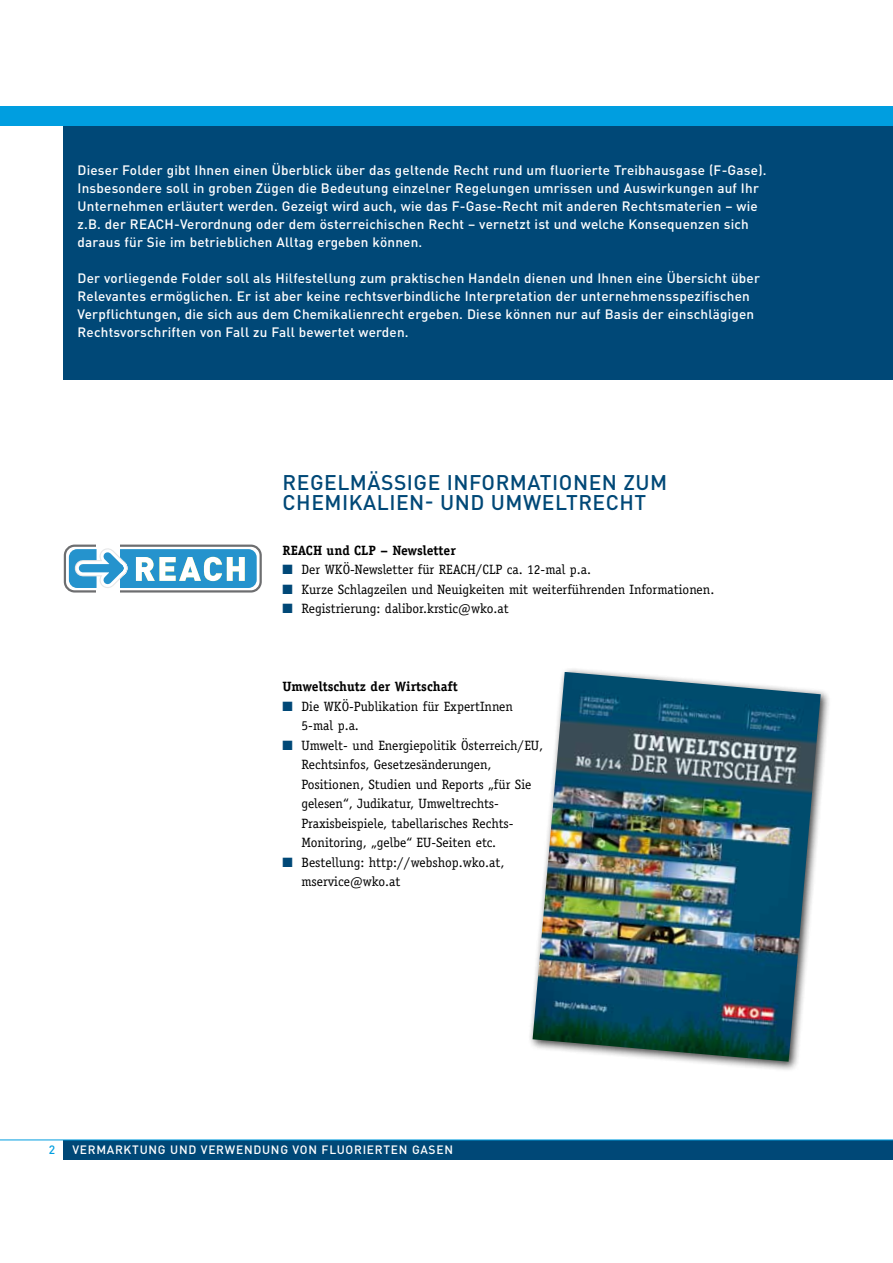
<style>
.page{position:relative;width:893px;height:1263px;background:#fff}
.page>*{position:absolute;margin:0;border:0;box-sizing:border-box;transform-origin:0 0}
.t1{font:500 21px/19.5px "DIN Pro";letter-spacing:.025em;color:#004877}
.t2{font:500 13.5px/18px "DIN Pro";letter-spacing:.015em;color:#fff}
.t3{font:13.5px/19.5px "Officina Serif";color:#000}
.t4{font:700 13.5px "Officina Serif";color:#000}
.t5{font:500 12px "DIN Pro";letter-spacing:.06em;color:#fff}
.t6{font:500 12px "DIN Pro";color:#009ee0}
.s1{color:#004877}
</style>
<div class="page">
<hr style="left:892px;top:0;width:1px;height:126px;background:#009ee0">
<div style="left:64px;top:126px;width:829px;height:253px;background:#004877"></div>
<div style="left:0;top:106px;width:893px;height:20px;background:#009ee0"></div>
<div style="left:64px;top:545px;width:52px;height:47px;border:2px solid #6d6e70;border-radius:10px"></div>
<div style="left:98px;top:545px;width:163px;height:47px;border:2px solid #6d6e70;border-radius:10px"></div>
<div style="left:104px;top:549px;width:153px;height:39px;background:#2593cd;border-radius:8px"></div>
<svg style="left:67px;top:544px;width:178px;height:49px"></svg>
<div style="left:528px;top:667px;width:303px;height:405px;background:#000;opacity:.75"></div>
<img style="left:533px;top:672px;width:288px;height:390px">
<div style="left:64px;top:1140px;width:829px;height:20px;background:#004877"></div>
<hr style="left:0;top:1139px;width:893px;height:1px;background:#009ee0">
<p class="t2" style="left:78px;top:161px;width:690px">Dieser Folder gibt I hnen einen Überblick über das geltende Recht rund um fluorierte Treibhausgase (F-Gase).<br>I nsbesondere soll in groben Zügen die Bedeutung einzelner Regelungen umrissen und Auswirkungen auf I hr U nternehmen erläutert werden. Gezeigt wird auch, wie das F-Gase-Recht mit anderen Rechtsmaterien – wie z.B. der REA</p>
<p class="t2" style="left:78px;top:215px;width:673px;text-indent:78px">CH -Verordnung oder dem österreichischen Recht – vernetzt ist und welche Konsequenzen sich daraus für Sie im betrieblichen Alltag ergeben können.</p>
<p class="t2" style="left:78px;top:269px;width:684px">Der vorliegende Folder soll als H ilfestellung zum praktischen Handeln dienen und I hnen eine Übersicht über Relevantes ermöglichen. Er ist aber keine rechtsverbindliche I nterpretation der unternehmensspezifischen Verpflichtungen, die sich aus dem Chemikalienrecht ergeben. Diese können nur auf Basis der einschlägigen Rechtsvorschriften von Fall zu Fall bewertet werden.</p>
<h1 class="t1" style="left:283px;top:472px;width:386px">RegelmäSSige I nformationen zum<br>Chemikalien- und U mweltrecht</h1>
<p class="t4" style="left:282px;top:542px;width:175px">REACH und CLP – Newsletter</p>
<p class="t3" style="left:282px;top:560px;width:310px"><span class="s1">■</span> Der WKÖ-Newsletter für REACH/CLP ca. 12-mal p.a.</p>
<p class="t3" style="left:282px;top:579px;width:433px"><span class="s1">■</span> Kurze Schlagzeilen und Neuigkeiten mit weiterführenden Informationen.</p>
<p class="t3" style="left:282px;top:599px;width:228px"><span class="s1">■</span> Registrierung: dalibor.krstic@wko.at</p>
<p class="t4" style="left:282px;top:678px;width:177px">Umweltschutz der Wirtschaft</p>
<p class="t3" style="left:302px;top:696px;width:213px;text-indent:-19px"><span class="s1">■</span> Die WKÖ-Publikation für ExpertInnen<br>5-mal p.a.</p>
<p class="t3" style="left:302px;top:735px;width:243px;text-indent:-19px"><span class="s1">■</span> Umwelt- und Energiepolitik Österreich/EU, Rechtsinfos, Gesetzesänderungen, Positionen, Studien und Reports „für Sie gelesen“, Judikatur, Umweltrechts-Praxisbeispiele, tabellarisches Rechts-Monitoring, „gelbe“ EU-Seiten etc.</p>
<p class="t3" style="left:302px;top:852px;width:204px;text-indent:-19px"><span class="s1">■</span> Bestellung: http://webshop.wko.at, mservice@wko.at</p>
<p class="t6" style="left:49px;top:1141px;width:8px">2</p>
<p class="t5" style="left:72px;top:1141px;width:382px">Vermarktung und Verwendung von fluorierten Gasen</p>
</div>
